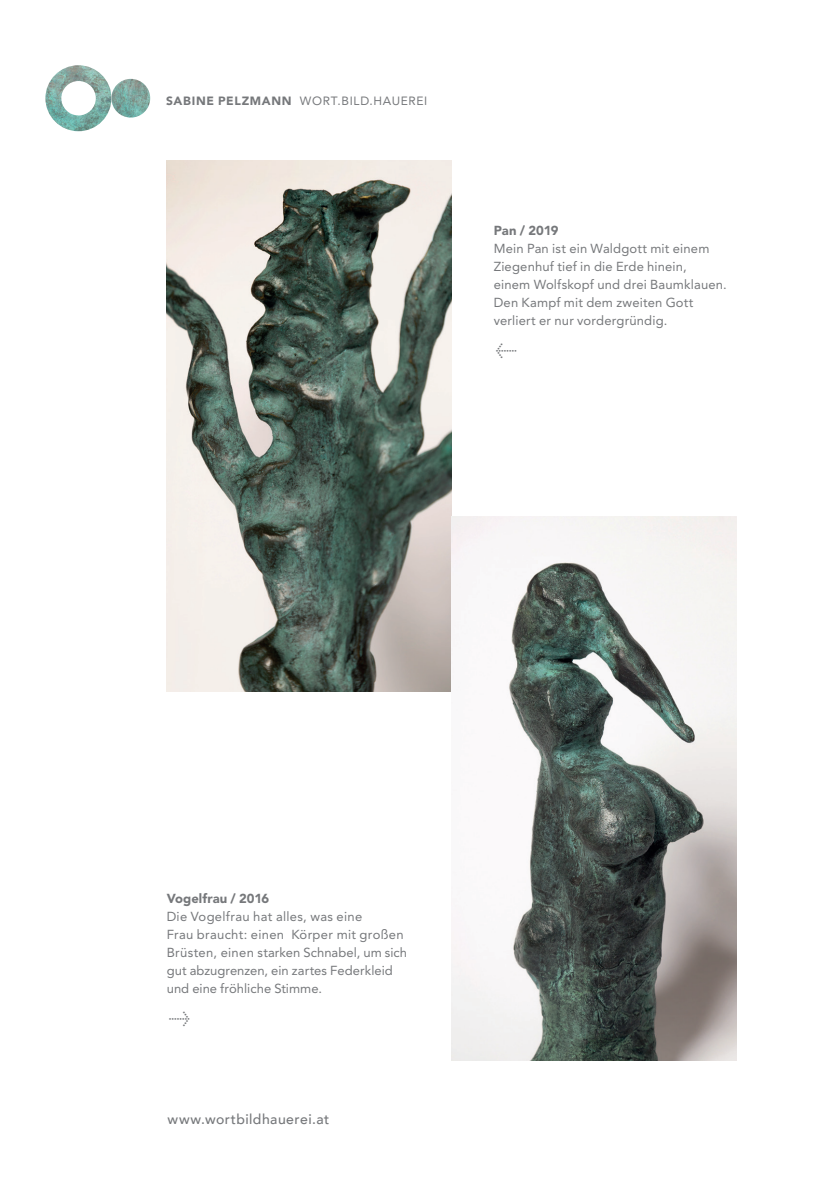
<style>
.page{position:relative;width:840px;height:1191px;background:#fff}
.page>*{position:absolute;margin:0;border:0;box-sizing:border-box;transform-origin:0 0}
.t1{font:500 14px "Avenir";letter-spacing:.035em;color:#76787b}
.t2{font:13px/18px "Avenir LT Std";letter-spacing:.015em;color:#76787b}
.t3{font:900 13px "Avenir LT Std";color:#76787b}
.t4{font:12px "Avenir";letter-spacing:.055em;color:#76787b}
.s1{font-weight:900}
</style>
<div class="page">
<img style="left:45px;top:65px;width:66px;height:66px">
<img style="left:111px;top:79px;width:39px;height:39px;border-radius:19px">
<img style="left:167px;top:160px;width:284px;height:532px">
<img style="left:451px;top:516px;width:284px;height:544px">
<p class="t4" style="left:166px;top:92px;width:262px"><span class="s1">SABINE PELZMANN</span> WORT.BILD.HAUEREI</p>
<p class="t3" style="left:493px;top:223px;width:66px">Pan / 2019</p>
<p class="t2" style="left:493px;top:240px;width:234px">Mein Pan ist ein Waldgott mit einem Ziegenhuf tief in die Erde hinein,<br>einem Wolfskopf und drei Baumklauen.<br>Den Kampf mit dem zweiten Gott verliert er nur vordergründig.</p>
<p class="t3" style="left:167px;top:890px;width:104px">Vogelfrau / 2016</p>
<p class="t2" style="left:167px;top:907px;width:242px">Die Vogelfrau hat alles, was eine<br>Frau braucht: einen Körper mit großen Brüsten, einen starken Schnabel, um sich gut abzugrenzen, ein zartes Federkleid und eine fröhliche Stimme.</p>
<p class="t1" style="left:167px;top:1107px;width:163px">www.wortbildhauerei.at</p>
</div>
